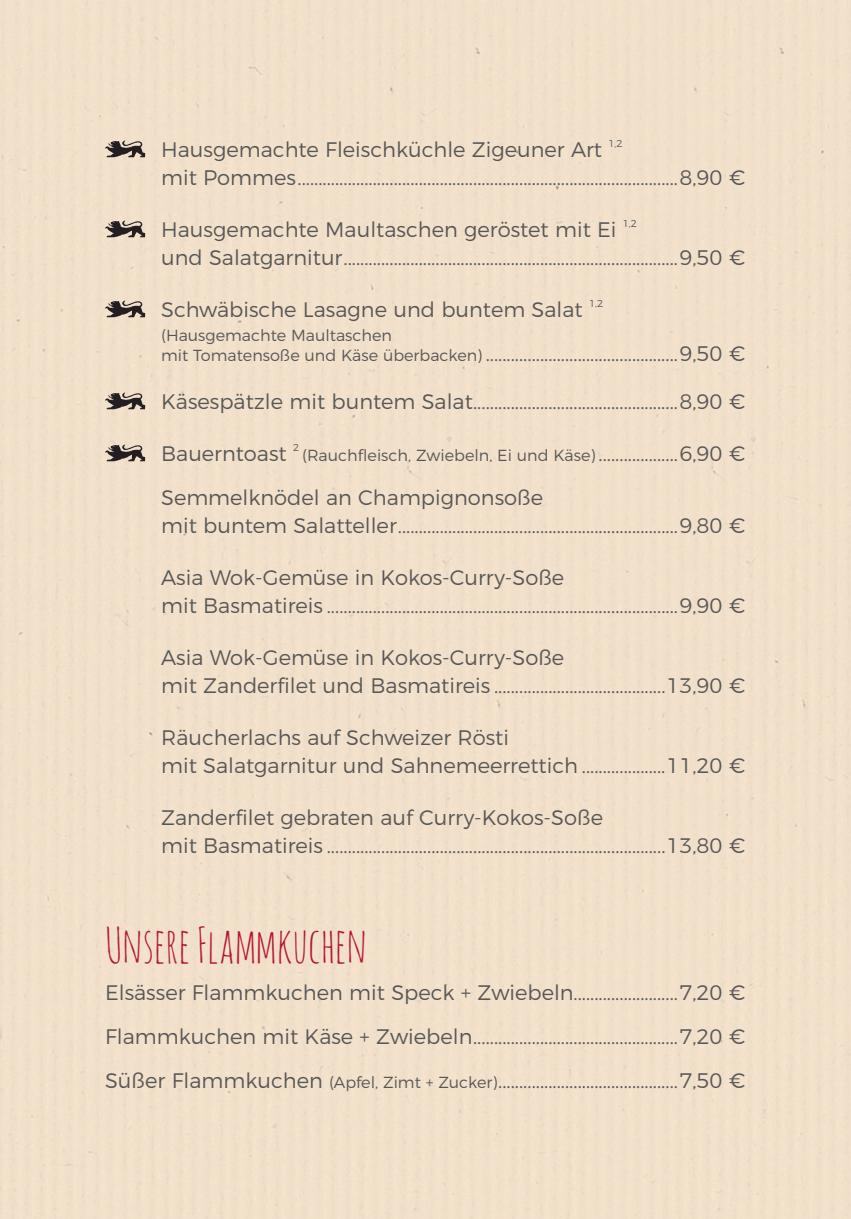
<style>
.page{position:relative;width:851px;height:1219px;background:#fff}
.page>*{position:absolute;margin:0;border:0;box-sizing:border-box;transform-origin:0 0}
.t1{font:48px "Amatic";color:#b31734}
.t2{font:300 21px/28px "Montserrat";color:#575756}
.t3{font:300 16px "Montserrat";color:#575756}
.t4{font:300 10px "Montserrat";color:#575756}
.s1{font-size:16px}
.s2{font-size:21px}
</style>
<div class="page">
<svg style="left:105px;top:140px;width:40px;height:17px"></svg>
<svg style="left:105px;top:220px;width:40px;height:17px"></svg>
<svg style="left:105px;top:300px;width:40px;height:17px"></svg>
<svg style="left:105px;top:392px;width:40px;height:17px"></svg>
<svg style="left:105px;top:444px;width:40px;height:17px"></svg>
<p class="t2" style="left:161px;top:134px;width:442px">Hausgemachte Fleischküchle Zigeuner Art</p>
<p class="t4" style="left:608px;top:136px;width:16px">1,2</p>
<p class="t2" style="left:161px;top:162px;width:585px">mit Pommes ...........................................................................................8,90 €</p>
<p class="t2" style="left:161px;top:214px;width:456px">Hausgemachte Maultaschen geröstet mit Ei</p>
<p class="t4" style="left:622px;top:216px;width:16px">1,2</p>
<p class="t2" style="left:161px;top:242px;width:585px">und Salatgarnitur ................................................................................9,50 €</p>
<p class="t2" style="left:161px;top:294px;width:423px">Schwäbische Lasagne und buntem Salat</p>
<p class="t4" style="left:589px;top:296px;width:16px">1,2</p>
<p class="t3" style="left:161px;top:323px;width:232px">(Hausgemachte Maultaschen</p>
<p class="t2" style="left:161px;top:338px;width:586px"><span class="s1">mit Tomatensoße und Käse überbacken)</span> ..............................................9,50 €</p>
<p class="t2" style="left:161px;top:386px;width:586px">Käsespätzle mit buntem Salat .................................................8,90 €</p>
<p class="t2" style="left:161px;top:438px;width:127px">Bauerntoast</p>
<p class="t4" style="left:293px;top:440px;width:8px">2</p>
<p class="t3" style="left:302px;top:443px;width:445px">(Rauchfleisch, Zwiebeln, Ei und Käse) <span class="s2">...................6,90 €</span></p>
<p class="t2" style="left:161px;top:482px;width:585px">Semmelknödel an Champignonsoße<br>mit buntem Salatteller ...................................................................9,80 €</p>
<p class="t2" style="left:161px;top:562px;width:585px">Asia Wok-Gemüse in Kokos-Curry-Soße<br>mit Basmatireis ....................................................................................9,90 €</p>
<p class="t2" style="left:161px;top:642px;width:585px">Asia Wok-Gemüse in Kokos-Curry-Soße<br>mit Zanderfilet und Basmatireis .........................................13,90 €</p>
<p class="t2" style="left:161px;top:722px;width:585px">Räucherlachs auf Schweizer Rösti<br>mit Salatgarnitur und Sahnemeerrettich ....................11,20 €</p>
<p class="t2" style="left:161px;top:802px;width:585px">Zanderfilet gebraten auf Curry-Kokos-Soße<br>mit Basmatireis .................................................................................13,80 €</p>
<h1 class="t1" style="left:105px;top:914px;width:263px">Unsere Flammkuchen</h1>
<p class="t2" style="left:105px;top:968px;width:642px;line-height:44px;text-align:justify">Elsässer Flammkuchen mit Speck + Zwiebeln.........................7,20 € Flammkuchen mit Käse + Zwiebeln .................................................7,20 € Süßer Flammkuchen <span class="s1">(Apfel, Zimt + Zucker)</span> ...........................................7,50 €</p>
</div>
